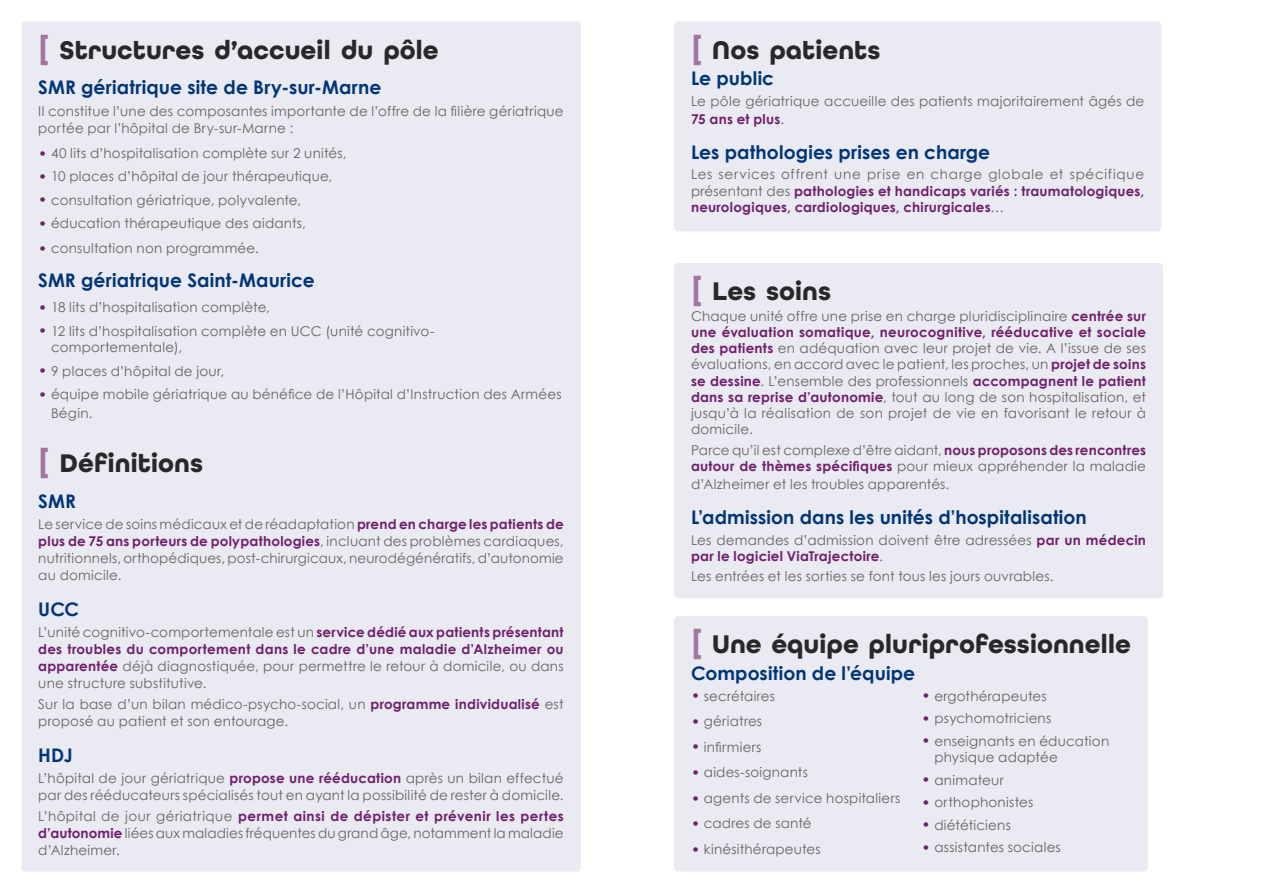
<style>
.page{position:relative;width:1263px;height:893px;background:#fff}
.page>*{position:absolute;margin:0;border:0;box-sizing:border-box;transform-origin:0 0}
.t1{font:700 27px "All Round Gothic";color:#282829}
.t2{font:700 18.75px "Century Gothic";letter-spacing:.005em;color:#003576}
.t3{font:13.5px/17px "Century Gothic";letter-spacing:.015em;color:#636563}
.t4{font:700 13.5px/16.2px "Century Gothic";letter-spacing:.02em;color:#711e6c;text-align:justify}
.s1{font-family:"Century Gothic";font-size:33px;color:#a4749e}
.s2{font-size:15px;color:#711e6c}
.s3{font-weight:700;color:#711e6c}
.s4{font-weight:400;color:#636563}
</style>
<div class="page">
<div style="left:674px;top:616px;width:474px;height:256px;background:#e9eaf2;border-radius:4px"></div>
<div style="left:674px;top:21px;width:487px;height:210px;background:#e9eaf2;border-radius:4px"></div>
<div style="left:674px;top:263px;width:489px;height:335px;background:#e9eaf2;border-radius:4px"></div>
<div style="left:21px;top:21px;width:560px;height:851px;background:#e9eaf2;border-radius:4px"></div>
<h1 class="t1" style="left:38px;top:33px;width:402px"><span class="s1">[</span> Structures d’accueil du pôle</h1>
<h2 class="t2" style="left:38px;top:73px;width:345px">SMR gériatrique site de Bry-sur-Marne</h2>
<p class="t3" style="left:38px;top:102px;width:527px">Il constitue l’une des composantes importante de l’offre de la filière gériatrique portée par l’hôpital de Bry-sur-Marne :</p>
<p class="t3" style="left:38px;top:144px;width:310px"><span class="s2">•</span> 40 lits d’hospitalisation complète sur 2 unités,</p>
<p class="t3" style="left:38px;top:168px;width:296px"><span class="s2">•</span> 10 places d’hôpital de jour thérapeutique,</p>
<p class="t3" style="left:38px;top:191px;width:264px"><span class="s2">•</span> consultation gériatrique, polyvalente,</p>
<p class="t3" style="left:38px;top:214px;width:269px"><span class="s2">•</span> éducation thérapeutique des aidants,</p>
<p class="t3" style="left:38px;top:239px;width:222px"><span class="s2">•</span> consultation non programmée.</p>
<h2 class="t2" style="left:38px;top:266px;width:278px">SMR gériatrique Saint-Maurice</h2>
<p class="t3" style="left:38px;top:299px;width:233px"><span class="s2">•</span> 18 lits d’hospitalisation complète,</p>
<p class="t3" style="left:51px;top:322px;width:385px;text-indent:-13px"><span class="s2">•</span> 12 lits d’hospitalisation complète en UCC (unité cognitivo&shy;comportementale),</p>
<p class="t3" style="left:38px;top:362px;width:187px"><span class="s2">•</span> 9 places d’hôpital de jour,</p>
<p class="t3" style="left:51px;top:385px;width:512px;line-height:18.8px;text-indent:-13px"><span class="s2">•</span> équipe mobile gériatrique au bénéfice de l’Hôpital d’Instruction des Armées<br>Bégin.</p>
<h1 class="t1" style="left:38px;top:447px;width:166px"><span class="s1">[</span> Définitions</h1>
<h2 class="t2" style="left:38px;top:487px;width:39px">SMR</h2>
<p class="t3" style="left:38px;top:515px;width:527px;text-align:justify">Le service de soins médicaux et de réadaptation <span class="s3">prend en charge les patients de plus de 75 ans porteurs de polypathologies</span>, incluant des problèmes cardiaques, nutritionnels, orthopédiques, post-chirurgicaux, neurodégénératifs, d’autonomie au domicile.</p>
<h2 class="t2" style="left:38px;top:595px;width:42px">UCC</h2>
<p class="t3" style="left:38px;top:623px;width:527px;text-align:justify">L’unité cognitivo-comportementale est un <span class="s3">service dédié aux patients présentant des troubles du comportement dans le cadre d’une maladie d’Alzheimer ou apparentée</span> déjà diagnostiquée, pour permettre le retour à domicile, ou dans une structure substitutive.</p>
<p class="t3" style="left:38px;top:695px;width:527px">Sur la base d’un bilan médico-psycho-social, un <span class="s3">programme individualisé</span> est proposé au patient et son entourage.</p>
<h2 class="t2" style="left:38px;top:741px;width:36px">HDJ</h2>
<p class="t3" style="left:38px;top:769px;width:527px">L’hôpital de jour gériatrique <span class="s3">propose une rééducation</span> après un bilan effectué par des rééducateurs spécialisés tout en ayant la possibilité de rester à domicile.</p>
<p class="t3" style="left:38px;top:807px;width:527px;text-align:justify">L’hôpital de jour gériatrique <span class="s3">permet ainsi de dépister et prévenir les pertes d’autonomie</span> liées aux maladies fréquentes du grand âge, notamment la maladie d’Alzheimer.</p>
<h1 class="t1" style="left:691px;top:33px;width:191px"><span class="s1">[</span> Nos patients</h1>
<h2 class="t2" style="left:691px;top:64px;width:85px">Le public</h2>
<p class="t3" style="left:691px;top:92px;width:455px;line-height:18px">Le pôle gériatrique accueille des patients majoritairement âgés de<br><span class="s3">75 ans et plus</span>.</p>
<h2 class="t2" style="left:691px;top:138px;width:301px">Les pathologies prises en charge</h2>
<p class="t4" style="left:691px;top:166px;width:455px"><span class="s4">Les services offrent une prise en charge globale et spécifique présentant des</span> pathologies et handicaps variés : traumatologiques, neurologiques, cardiologiques, chirurgicales<span class="s4">…</span></p>
<h1 class="t1" style="left:691px;top:275px;width:141px"><span class="s1">[</span> Les soins</h1>
<p class="t3" style="left:691px;top:308px;width:456px;line-height:16.2px;text-align:justify">Chaque unité offre une prise en charge pluridisciplinaire <span class="s3">centrée sur une évaluation somatique, neurocognitive, rééducative et sociale des patients</span> en adéquation avec leur projet de vie. A l’issue de ses évaluations, en accord avec le patient, les proches, un <span class="s3">projet de soins se dessine</span>. L’ensemble des professionnels <span class="s3">accompagnent le patient dans sa reprise d’autonomie</span>, tout au long de son hospitalisation, et jusqu’à la réalisation de son projet de vie en favorisant le retour à domicile.</p>
<p class="t3" style="left:691px;top:441px;width:457px;line-height:16.2px">Parce qu’il est complexe d’être aidant, <span class="s3">nous proposons des rencontres autour de thèmes spécifiques</span> pour mieux appréhender la maladie</p>
<p class="t3" style="left:691px;top:475px;width:260px">d’Alzheimer et les troubles apparentés.</p>
<h2 class="t2" style="left:691px;top:503px;width:397px">L’admission dans les unités d’hospitalisation</h2>
<p class="t3" style="left:691px;top:531px;width:456px;line-height:16.2px">Les demandes d’admission doivent être adressées <span class="s3">par un médecin par le logiciel ViaTrajectoire</span>.</p>
<p class="t3" style="left:691px;top:568px;width:364px">Les entrées et les sorties se font tous les jours ouvrables.</p>
<h1 class="t1" style="left:691px;top:628px;width:441px"><span class="s1">[</span> Une équipe pluriprofessionnelle</h1>
<h2 class="t2" style="left:691px;top:659px;width:226px">Composition de l’équipe</h2>
<p class="t3" style="left:691px;top:687px;width:86px"><span class="s2">•</span> secrétaires</p>
<p class="t3" style="left:691px;top:713px;width:73px"><span class="s2">•</span> gériatres</p>
<p class="t3" style="left:691px;top:738px;width:72px"><span class="s2">•</span> infirmiers</p>
<p class="t3" style="left:691px;top:764px;width:118px"><span class="s2">•</span> aides-soignants</p>
<p class="t3" style="left:691px;top:789px;width:211px"><span class="s2">•</span> agents de service hospitaliers</p>
<p class="t3" style="left:691px;top:815px;width:122px"><span class="s2">•</span> cadres de santé</p>
<p class="t3" style="left:691px;top:840px;width:131px"><span class="s2">•</span> kinésithérapeutes</p>
<p class="t3" style="left:922px;top:687px;width:126px"><span class="s2">•</span> ergothérapeutes</p>
<p class="t3" style="left:922px;top:710px;width:131px"><span class="s2">•</span> psychomotriciens</p>
<p class="t3" style="left:934px;top:732px;width:176px;line-height:16.2px;text-indent:-13px"><span class="s2">•</span> enseignants en éducation physique adaptée</p>
<p class="t3" style="left:922px;top:771px;width:84px"><span class="s2">•</span> animateur</p>
<p class="t3" style="left:922px;top:793px;width:113px"><span class="s2">•</span> orthophonistes</p>
<p class="t3" style="left:922px;top:816px;width:91px"><span class="s2">•</span> diététiciens</p>
<p class="t3" style="left:922px;top:839px;width:141px"><span class="s2">•</span> assistantes sociales</p>
</div>
